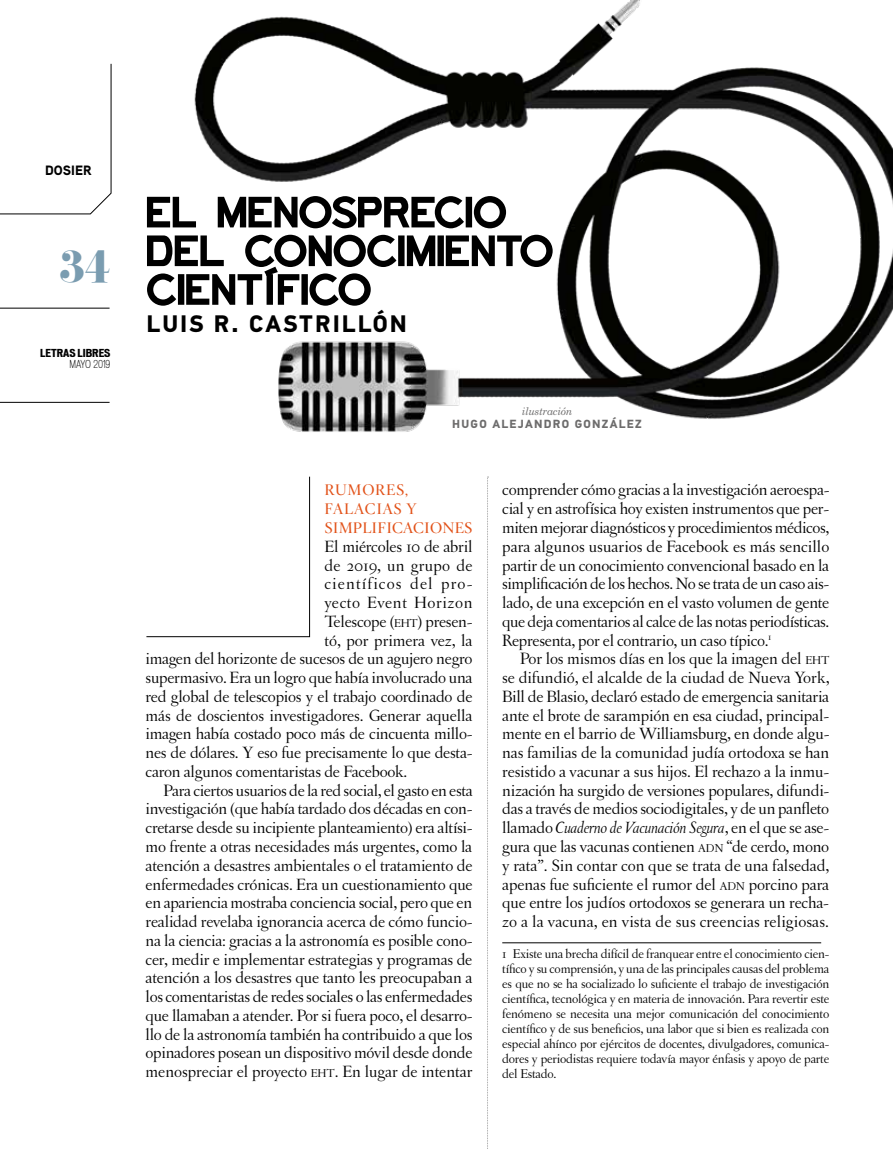
<style>
.page{position:relative;width:893px;height:1149px;background:#fff}
.page>*{position:absolute;margin:0;border:0;box-sizing:border-box;transform-origin:0 0}
.t1{font:39px "Eloquent JF";color:#7a9cb0}
.t2{font:700 24px "PF Din Text Pro";letter-spacing:.085em;color:#000}
.t3{font:17.25px/18.8px "Letras Oldstyle";letter-spacing:-.015em;color:#000;text-align:justify}
.t4{font:17.25px "Letras Oldstyle";letter-spacing:.065em;color:#000}
.t5{font:17.25px "Letras Oldstyle";letter-spacing:.035em;color:#000}
.t6{font:17.25px "Letras Oldstyle";letter-spacing:.01em;color:#000}
.t7{font:600 15px/18.8px "Hoefler Titling";letter-spacing:.01em;color:#e25219}
.t8{font:13.5px/15px "Letras Oldstyle";letter-spacing:-.015em;color:#000;text-align:justify}
.t9{font:900 13.5px "Aaux Pro";color:#000}
.t10{font:700 11.85px "PF Din Text Pro";letter-spacing:.105em;color:#6d6c6c}
.t11{font:700 expanded 10.5px "Vonnes";color:#000}
.t12{font:italic 10.5px "Century Schoolbook Pro";letter-spacing:-.02em;color:#6d6c6c}
.t13{font:300 condensed 10.5px "Vonnes";color:#000}
.s1{font-size:12.15px}
.s2{font-style:italic}
</style>
<div class="page">
<svg style="left:0;top:200px;width:103px;height:14px"></svg>
<hr style="left:0;top:308px;width:110px;height:1px;background:#000">
<hr style="left:0;top:402px;width:110px;height:1px;background:#000">
<img style="left:103px;top:0;width:790px;height:545px">
<svg style="left:146px;top:476px;width:164px;height:161px"></svg>
<svg style="left:147px;top:235px;width:406px;height:70px"></svg>
<svg style="left:147px;top:196px;width:359px;height:32px"></svg>
<hr style="left:502px;top:942px;width:319px;height:1px;background:#000">
<svg style="left:487px;top:476px;width:2px;height:673px"></svg>
<p class="t9" style="left:45px;top:161px;width:48px">DOSIER</p>
<h1 class="t1" style="left:59px;top:240px;width:53px">34</h1>
<p class="t11" style="left:40px;top:346px;width:72px">LETRAS LIBRES</p>
<p class="t13" style="left:69px;top:357px;width:43px">MAYO 2019</p>
<h2 class="t2" style="left:146px;top:309px;width:262px">LUIS R. CASTRILLÓN</h2>
<p class="t12" style="left:522px;top:405px;width:52px">ilustración</p>
<p class="t10" style="left:452px;top:416px;width:191px">HUGO ALEJANDRO GONZÁLEZ</p>
<p class="t7" style="left:324px;top:479px;width:150px">RUMORES,<br>FALACIAS Y<br>SIMPLIFICACIONES</p>
<p class="t3" style="left:324px;top:536px;width:150px">El miércoles 10 de abril</p>
<p class="t6" style="left:324px;top:555px;width:150px">de 2019, un grupo de</p>
<p class="t4" style="left:324px;top:573px;width:149px">científicos del pro-</p>
<p class="t5" style="left:324px;top:592px;width:149px">yecto Event Horizon</p>
<p class="t3" style="left:324px;top:611px;width:150px">Telescope (<span class="s1">EHT</span>) presen-</p>
<p class="t3" style="left:324px;top:630px;width:150px">tó, por primera vez, la</p>
<p class="t3" style="left:146px;top:649px;width:328px">imagen del horizonte de sucesos de un agujero negro</p>
<p class="t3" style="left:146px;top:668px;width:328px">supermasivo. Era un logro que había involucrado una</p>
<p class="t3" style="left:146px;top:686px;width:328px">red global de telescopios y el trabajo coordinado de</p>
<p class="t3" style="left:146px;top:705px;width:328px">más de doscientos investigadores. Generar aquella</p>
<p class="t3" style="left:146px;top:724px;width:328px">imagen había costado poco más de cincuenta millo-</p>
<p class="t3" style="left:146px;top:743px;width:328px">nes de dólares. Y eso fue precisamente lo que desta-</p>
<p class="t3" style="left:146px;top:761px;width:263px">caron algunos comentaristas de Facebook.</p>
<p class="t3" style="left:164px;top:780px;width:311px">Para ciertos usuarios de la red social, el gasto en esta</p>
<p class="t3" style="left:146px;top:799px;width:328px">investigación (que había tardado dos décadas en con-</p>
<p class="t3" style="left:146px;top:818px;width:328px">cretarse desde su incipiente planteamiento) era altísi-</p>
<p class="t3" style="left:146px;top:836px;width:328px">mo frente a otras necesidades más urgentes, como la</p>
<p class="t3" style="left:146px;top:855px;width:329px">atención a desastres ambientales o el tratamiento de</p>
<p class="t3" style="left:146px;top:874px;width:329px">enfermedades crónicas. Era un cuestionamiento que</p>
<p class="t3" style="left:146px;top:893px;width:328px">en apariencia mostraba conciencia social, pero que en</p>
<p class="t3" style="left:146px;top:911px;width:328px">realidad revelaba ignorancia acerca de cómo funcio-</p>
<p class="t3" style="left:146px;top:930px;width:328px">na la ciencia: gracias a la astronomía es posible cono-</p>
<p class="t3" style="left:146px;top:949px;width:328px">cer, medir e implementar estrategias y programas de</p>
<p class="t3" style="left:146px;top:968px;width:328px">atención a los desastres que tanto les preocupaban a</p>
<p class="t3" style="left:146px;top:986px;width:328px">los comentaristas de redes sociales o las enfermedades</p>
<p class="t3" style="left:146px;top:1005px;width:328px">que llamaban a atender. Por si fuera poco, el desarro-</p>
<p class="t3" style="left:146px;top:1024px;width:328px">llo de la astronomía también ha contribuido a que los</p>
<p class="t3" style="left:146px;top:1043px;width:328px">opinadores posean un dispositivo móvil desde donde</p>
<p class="t3" style="left:146px;top:1061px;width:328px">menospreciar el proyecto <span class="s1">EHT</span>. En lugar de intentar</p>
<p class="t3" style="left:502px;top:480px;width:329px">comprender cómo gracias a la investigación aeroespa&shy;cial y en astrofísica hoy existen instrumentos que per&shy;miten mejorar diagnósticos y procedimientos médicos, para algunos usuarios de Facebook es más sencillo partir de un conocimiento convencional basado en la simplificación de los hechos. No se trata de un caso ais&shy;lado, de una excepción en el vasto volumen de gente que deja comentarios al calce de las notas periodísticas.<br>Representa, por el contrario, un caso típico.<sup>1</sup></p>
<p class="t3" style="left:502px;top:649px;width:329px;text-indent:18px">Por los mismos días en los que la imagen del <span class="s1">EHT </span>se difundió, el alcalde de la ciudad de Nueva York, Bill de Blasio, declaró estado de emergencia sanitaria ante el brote de sarampión en esa ciudad, principal&shy;mente en el barrio de Williamsburg, en donde algu&shy;nas familias de la comunidad judía ortodoxa se han resistido a vacunar a sus hijos. El rechazo a la inmu&shy;nización ha surgido de versiones populares, difundi&shy;das a través de medios sociodigitales, y de un panfleto llamado <span class="s2">Cuaderno de Vacunación Segura</span>, en el que se ase&shy;gura que las vacunas contienen <span class="s1">ADN</span> “de cerdo, mono y rata”. Sin contar con que se trata de una falsedad, apenas fue suficiente el rumor del <span class="s1">ADN</span> porcino para que entre los judíos ortodoxos se generara un recha&shy;zo a la vacuna, en vista de sus creencias religiosas.</p>
<p class="t8" style="left:502px;top:945px;width:329px">1 Existe una brecha difícil de franquear entre el conocimiento cien&shy;tífico y su comprensión, y una de las principales causas del problema es que no se ha socializado lo suficiente el trabajo de investigación científica, tecnológica y en materia de innovación. Para revertir este fenómeno se necesita una mejor comunicación del conocimiento científico y de sus beneficios, una labor que si bien es realizada con especial ahínco por ejércitos de docentes, divulgadores, comunica&shy;dores y periodistas requiere todavía mayor énfasis y apoyo de parte del Estado.</p>
</div>
